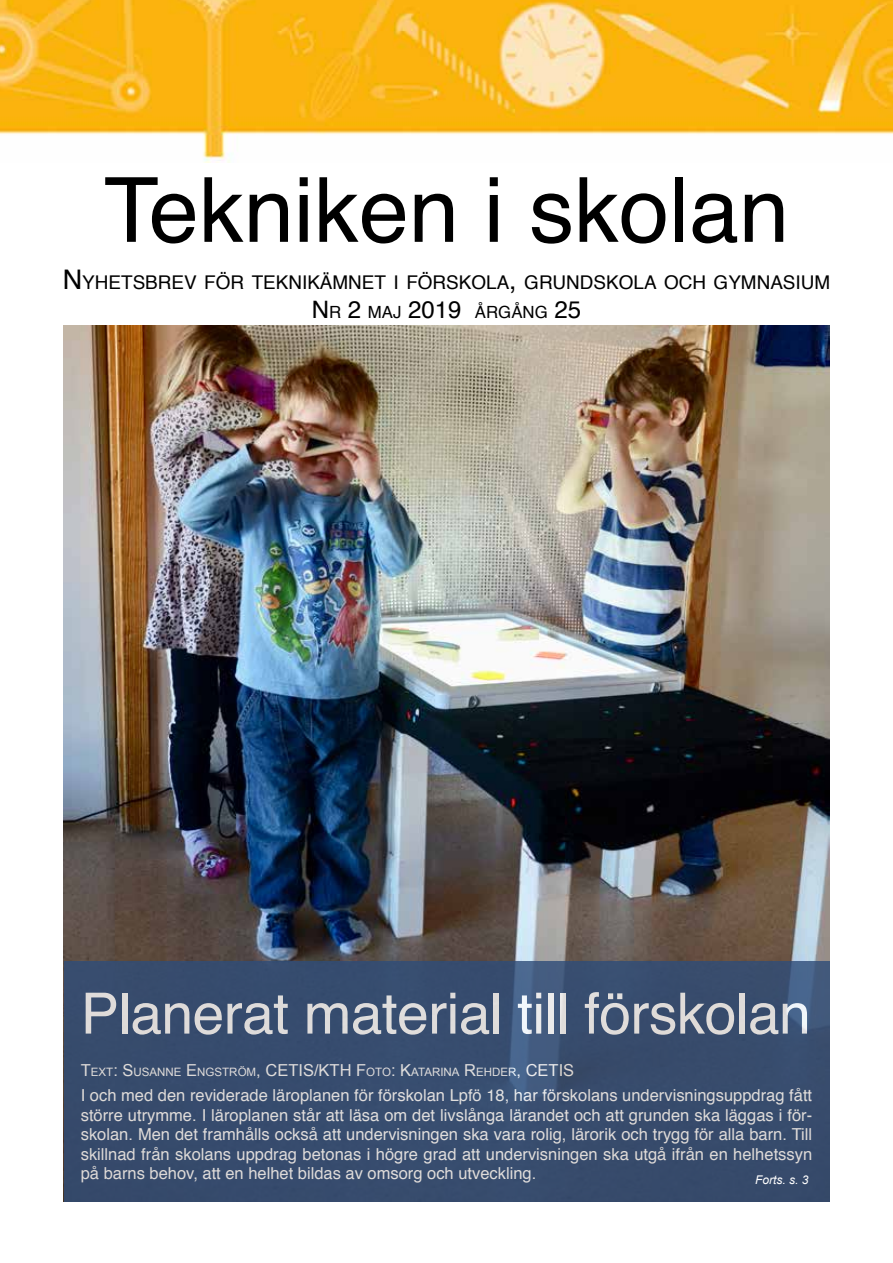
<style>
.page{position:relative;width:893px;height:1263px;background:#fff}
.page>*{position:absolute;margin:0;border:0;box-sizing:border-box;transform-origin:0 0}
.t1{font:90px "Helvetica";color:#000}
.t2{font:57px "Helvetica";letter-spacing:-.01em;color:#fff}
.t3{font:18.9px "Helvetica";color:#000}
.t4{font:16.8px "Helvetica";color:#000}
.t5{font:16.5px/19.5px "Helvetica";color:#fff;text-align:justify}
.t6{font:italic 12px "Arial";color:#fff}
.t7{font:11.55px "Arial";color:#fff}
.s1{font-size:27px}
.s2{font-size:24px}
.s3{font-size:16.5px}
</style>
<div class="page">
<img style="left:64px;top:325px;width:765px;height:636px">
<div style="left:64px;top:961px;width:765px;height:240px;background:#374c6d"></div>
<img style="left:0;top:0;width:893px;height:163px">
<h1 class="t1" style="left:104px;top:141px;width:687px">Tekniken i skolan</h1>
<p class="t3" style="left:63px;top:268px;width:769px"><span class="s1">N</span>YHETSBREV FÖR TEKNIKÄMNET I FÖRSKOLA<span class="s1">,</span> GRUNDSKOLA OCH GYMNASIUM</p>
<p class="t4" style="left:312px;top:299px;width:271px"><span class="s2">N</span>R <span class="s2">2</span> MAJ <span class="s2">2019</span> ÅRGÅNG <span class="s2">25</span></p>
<h2 class="t2" style="left:81px;top:970px;width:731px">Planerat material till förskolan</h2>
<p class="t7" style="left:81px;top:1064px;width:495px"><span class="s3">T</span>EXT<span class="s3">: S</span>USANNE <span class="s3">E</span> NGSTRÖM<span class="s3">, CETIS/KTH F</span>OTO<span class="s3">: K</span>ATARI NA <span class="s3">R</span>EH DER<span class="s3">, CETIS</span></p>
<p class="t5" style="left:81px;top:1086px;width:733px">I och med den reviderade läroplanen för förskolan Lpfö 18, har förskolans undervisningsuppdrag fått större utrymme. I läroplanen står att läsa om det livslånga lärandet och att grunden ska läggas i för&shy;skolan. Men det framhålls också att undervisningen ska vara rolig, lärorik och trygg för alla barn. Till skillnad från skolans uppdrag betonas i högre grad att undervisningen ska utgå ifrån en helhetssyn på barns behov, att en helhet bildas av omsorg och utveckling.</p>
<p class="t6" style="left:755px;top:1172px;width:55px">Forts. s. 3</p>
</div>
